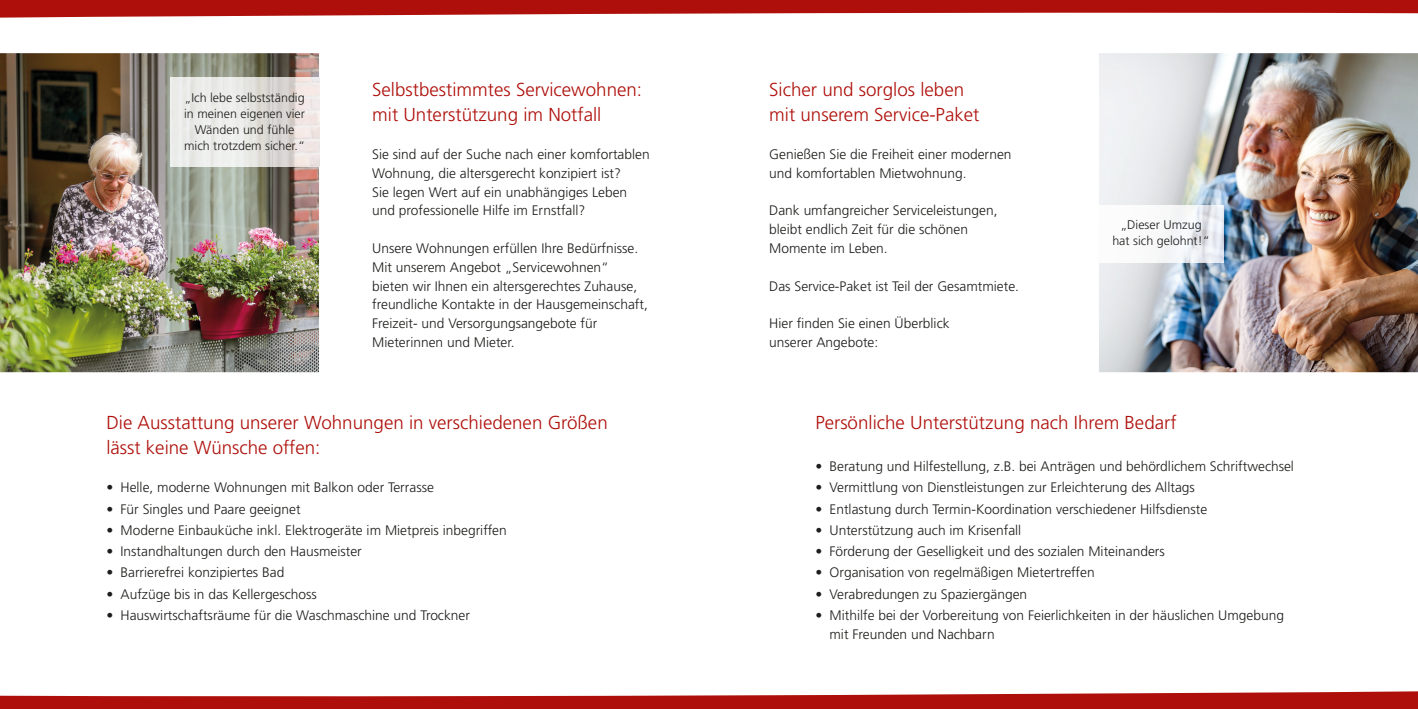
<style>
.page{position:relative;width:1418px;height:709px;background:#fff}
.page>*{position:absolute;margin:0;border:0;box-sizing:border-box;transform-origin:0 0}
.t1{font:300 18.75px/25px "Frutiger LT Std";color:#ae0f0a}
.t2{font:300 13.75px/18.8px "Frutiger LT Std";color:#1d1d1b}
.t3{font:300 12.5px/16.2px "Frutiger LT Std";color:#1d1d1b;text-align:center}
</style>
<div class="page">
<img style="left:0;top:53px;width:319px;height:319px">
<img style="left:170px;top:78px;width:149px;height:89px">
<svg style="left:0;top:0;width:1417px;height:18px"></svg>
<svg style="left:0;top:691px;width:1417px;height:18px"></svg>
<img style="left:1099px;top:53px;width:318px;height:319px">
<img style="left:1099px;top:206px;width:123px;height:56px">
<p class="t3" style="left:184px;top:89px;width:122px">„Ich lebe selbstständig in meinen eigenen vier<br>Wänden und fühle mich trotzdem sicher.“</p>
<h1 class="t1" style="left:372px;top:77px;width:271px">Selbstbestimmtes Servicewohnen: mit Unterstützung im Notfall</h1>
<p class="t2" style="left:372px;top:145px;width:279px">Sie sind auf der Suche nach einer komfortablen Wohnung, die altersgerecht konzipiert ist?<br>Sie legen Wert auf ein unabhängiges Leben und professionelle Hilfe im Ernstfall?</p>
<p class="t2" style="left:372px;top:239px;width:277px">Unsere Wohnungen erfüllen Ihre Bedürfnisse.<br>Mit unserem Angebot „Servicewohnen“ bieten wir Ihnen ein altersgerechtes Zuhause, freundliche Kontakte in der Hausgemeinschaft, Freizeit- und Versorgungsangebote für Mieterinnen und Mieter.</p>
<h1 class="t1" style="left:769px;top:77px;width:212px">Sicher und sorglos leben mit unserem Service-Paket</h1>
<p class="t2" style="left:769px;top:145px;width:244px">Genießen Sie die Freiheit einer modernen und komfortablen Mietwohnung.</p>
<p class="t2" style="left:769px;top:201px;width:230px">Dank umfangreicher Serviceleistungen, bleibt endlich Zeit für die schönen<br>Momente im Leben.</p>
<p class="t2" style="left:769px;top:276px;width:251px">Das Service-Paket ist Teil der Gesamtmiete.</p>
<p class="t2" style="left:769px;top:314px;width:182px">Hier finden Sie einen Überblick unserer Angebote:</p>
<p class="t3" style="left:1112px;top:217px;width:99px">„Dieser Umzug hat sich gelohnt!“</p>
<h1 class="t1" style="left:106px;top:410px;width:503px">Die Ausstattung unserer Wohnungen in verschiedenen Größen lässt keine Wünsche offen:</h1>
<h1 class="t1" style="left:815px;top:410px;width:363px">Persönliche Unterstützung nach Ihrem Bedarf</h1>
<p class="t2" style="left:106px;top:478px;width:329px">• Helle, moderne Wohnungen mit Balkon oder Terrasse</p>
<p class="t2" style="left:106px;top:500px;width:196px">• Für Singles und Paare geeignet</p>
<p class="t2" style="left:106px;top:521px;width:402px">• Moderne Einbauküche inkl. Elektrogeräte im Mietpreis inbegriffen</p>
<p class="t2" style="left:106px;top:542px;width:257px">• Instandhaltungen durch den Hausmeister</p>
<p class="t2" style="left:106px;top:563px;width:179px">• Barrierefrei konzipiertes Bad</p>
<p class="t2" style="left:106px;top:585px;width:212px">• Aufzüge bis in das Kellergeschoss</p>
<p class="t2" style="left:106px;top:606px;width:365px">• Hauswirtschaftsräume für die Waschmaschine und Trockner</p>
<p class="t2" style="left:815px;top:457px;width:480px">• Beratung und Hilfestellung, z.B. bei Anträgen und behördlichem Schriftwechsel</p>
<p class="t2" style="left:815px;top:478px;width:381px">• Vermittlung von Dienstleistungen zur Erleichterung des Alltags</p>
<p class="t2" style="left:815px;top:500px;width:393px">• Entlastung durch Termin-Koordination verschiedener Hilfsdienste</p>
<p class="t2" style="left:815px;top:521px;width:207px">• Unterstützung auch im Krisenfall</p>
<p class="t2" style="left:815px;top:542px;width:351px">• Förderung der Geselligkeit und des sozialen Miteinanders</p>
<p class="t2" style="left:815px;top:563px;width:281px">• Organisation von regelmäßigen Mietertreffen</p>
<p class="t2" style="left:815px;top:584px;width:213px">• Verabredungen zu Spaziergängen</p>
<p class="t2" style="left:829px;top:606px;width:456px;text-indent:-14px">• Mithilfe bei der Vorbereitung von Feierlichkeiten in der häuslichen Umgebung mit Freunden und Nachbarn</p>
</div>
